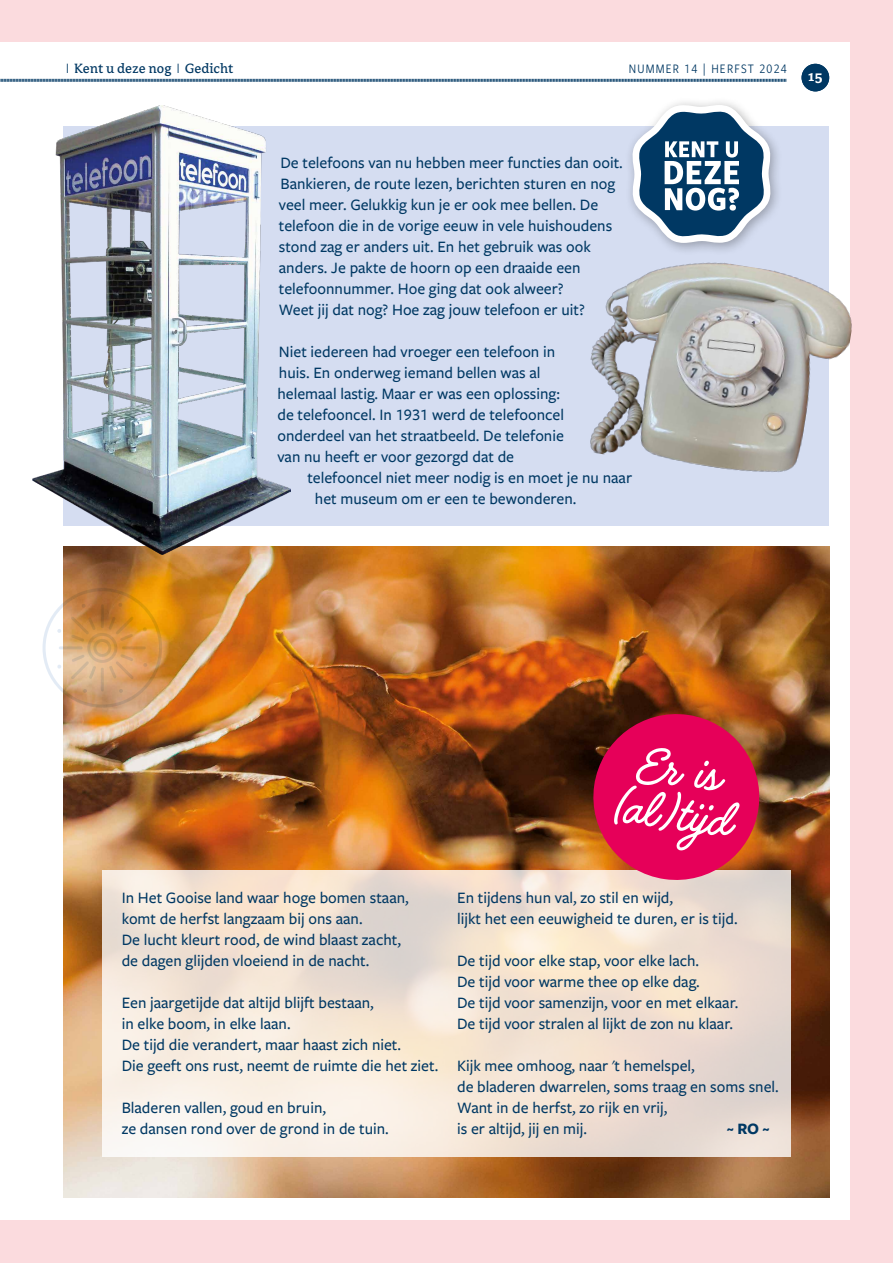
<style>
.page{position:relative;width:893px;height:1263px;background:#fbdbde}
.page>*{position:absolute;margin:0;border:0;box-sizing:border-box;transform-origin:0 0}
.t1{font:58.5px/43.5px "Handelson Three";color:#fff}
.t2{font:500 16.5px/21px "Freight Sans Pro";color:#003863}
.t3{font:700 16.5px "Freight Sans Pro";color:#003863}
.t4{font:15px "Avance Pro";color:#003863}
.t5{font:700 15px "Avance Pro";color:#fff}
.t6{font:13.5px "Freight Sans Cnd Pro";letter-spacing:.09em;color:#003863}
</style>
<div class="page">
<div style="left:0;top:43px;width:850px;height:1177px;background:#fff"></div>
<svg style="left:0;top:78px;width:786px;height:4px"></svg>
<div style="left:801px;top:64px;width:28px;height:27px;background:#003863;border-radius:50%"></div>
<img style="left:64px;top:546px;width:765px;height:651px">
<svg style="left:102px;top:870px;width:689px;height:286px"></svg>
<div style="left:64px;top:126px;width:765px;height:399px;background:#d5ddf1"></div>
<div style="left:624px;top:97px;width:159px;height:159px;background:#000;opacity:.3"></div>
<svg style="left:631px;top:105px;width:140px;height:138px"></svg>
<svg style="left:588px;top:708px;width:177px;height:177px"></svg>
<img style="left:590px;top:244px;width:262px;height:228px">
<img style="left:33px;top:105px;width:257px;height:449px">
<svg style="left:43px;top:588px;width:119px;height:120px"></svg>
<p class="t4" style="left:64px;top:61px;width:171px">| Kent u deze nog | Gedicht</p>
<p class="t6" style="left:629px;top:60px;width:159px">NUMMER 14 | HERFST 2024</p>
<p class="t5" style="left:808px;top:68px;width:16px">15</p>
<p class="t2" style="left:279px;top:152px;width:345px">De telefoons van nu hebben meer functies dan ooit.<br>Bankieren, de route lezen, berichten sturen en nog veel meer. Gelukkig kun je er ook mee bellen. De telefoon die in de vorige eeuw in vele huishoudens stond zag er anders uit. En het gebruik was ook anders. Je pakte de hoorn op een draaide een telefoonnummer. Hoe ging dat ook alweer?<br>Weet jij dat nog? Hoe zag jouw telefoon er uit?</p>
<p class="t2" style="left:277px;top:341px;width:288px">Niet iedereen had vroeger een telefoon in huis. En onderweg iemand bellen was al helemaal lastig. Maar er was een oplossing: de telefooncel. In 1931 werd de telefooncel onderdeel van het straatbeeld. De telefonie van nu heeft er voor gezorgd dat de</p>
<p class="t2" style="left:315px;top:467px;width:319px;text-indent:-7px">telefooncel niet meer nodig is en moet je nu naar het museum om er een te bewonderen.</p>
<p class="t2" style="left:122px;top:887px;width:289px">In Het Gooise land waar hoge bomen staan, komt de herfst langzaam bij ons aan.<br>De lucht kleurt rood, de wind blaast zacht, de dagen glijden vloeiend in de nacht.</p>
<p class="t2" style="left:122px;top:992px;width:318px">Een jaargetijde dat altijd blijft bestaan,<br>in elke boom, in elke laan.<br>De tijd die verandert, maar haast zich niet.<br>Die geeft ons rust, neemt de ruimte die het ziet.</p>
<p class="t2" style="left:122px;top:1097px;width:269px">Bladeren vallen, goud en bruin,<br>ze dansen rond over de grond in de tuin.</p>
<h1 class="t1" style="left:622px;top:742px;width:119px;rotate:8deg">Er is (al)tijd</h1>
<p class="t2" style="left:457px;top:887px;width:282px">En tijdens hun val, zo stil en wijd,<br>lijkt het een eeuwigheid te duren, er is tijd.</p>
<p class="t2" style="left:457px;top:950px;width:283px">De tijd voor elke stap, voor elke lach.<br>De tijd voor warme thee op elke dag.<br>De tijd voor samenzijn, voor en met elkaar.<br>De tijd voor stralen al lijkt de zon nu klaar.</p>
<p class="t2" style="left:457px;top:1055px;width:323px">Kijk mee omhoog, naar 't hemelspel,<br>de bladeren dwarrelen, soms traag en soms snel.<br>Want in de herfst, zo rijk en vrij,<br>is er altijd, jij en mij.</p>
<p class="t3" style="left:727px;top:1117px;width:44px">~ RO ~</p>
</div>
